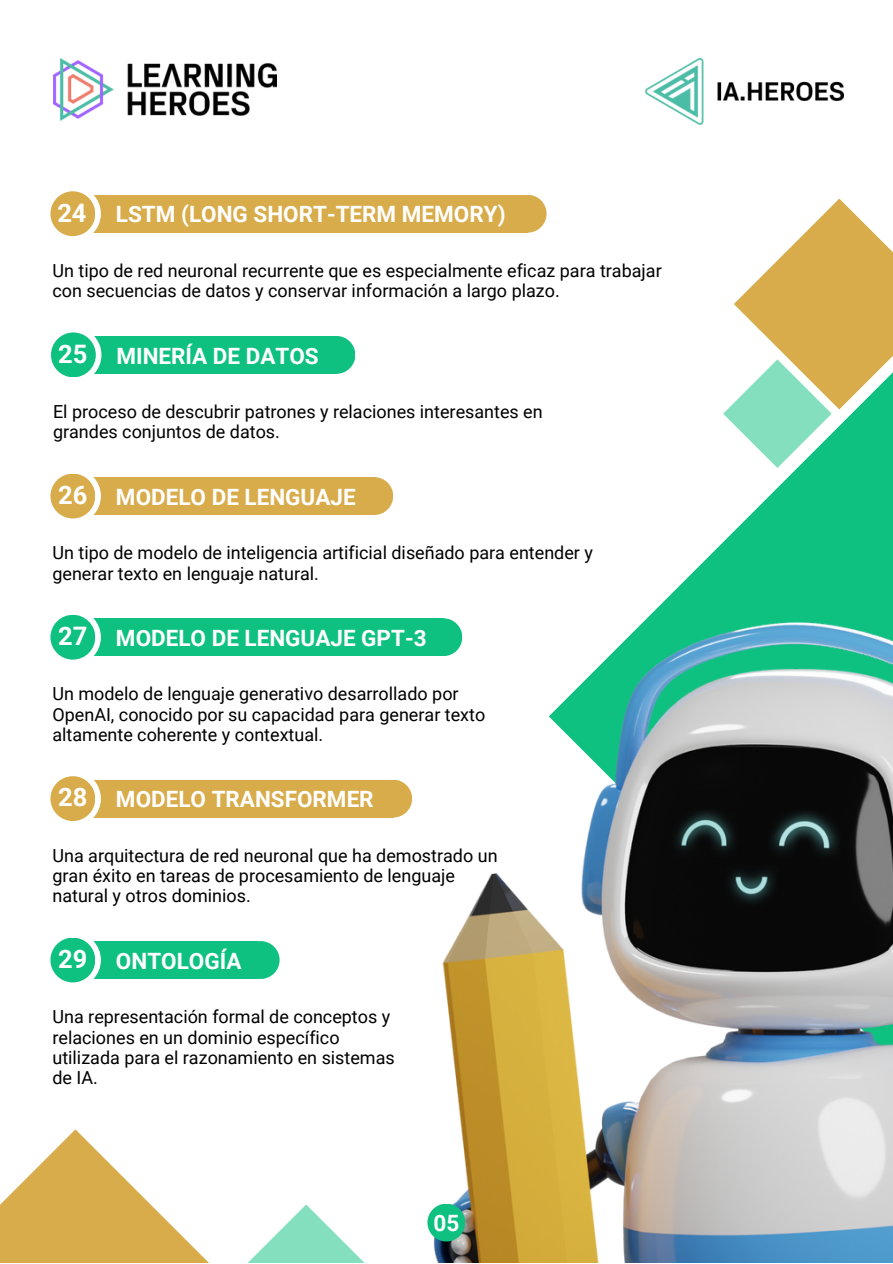
<style>
.page{position:relative;width:893px;height:1264px;background:#fff}
.page>*{position:absolute;margin:0;border:0;box-sizing:border-box;transform-origin:0 0}
.t1{font:700 25.5px "Roboto";color:#fff}
.t2{font:700 22.5px "Roboto";color:#fff}
.t3{font:18px/20.2px "Roboto";color:#000}
</style>
<div class="page">
<img style="left:53px;top:58px;width:224px;height:62px">
<img style="left:645px;top:58px;width:198px;height:67px">
<svg style="left:643px;top:468px;width:249px;height:154px;fill:#0ec181"></svg>
<div style="left:73px;top:336px;width:263px;height:38px;background:#0ec181"></div>
<div style="left:45px;top:327px;width:56px;height:56px;background:#fff;border-radius:50%"></div>
<div style="left:51px;top:332px;width:45px;height:45px;background:#0ec181;border-radius:50%"></div>
<div style="left:317px;top:336px;width:38px;height:38px;background:#0ec181;border-radius:50%"></div>
<div style="left:73px;top:477px;width:301px;height:38px;background:#d8ac4a"></div>
<div style="left:355px;top:477px;width:38px;height:38px;background:#d8ac4a;border-radius:50%"></div>
<div style="left:45px;top:468px;width:56px;height:56px;background:#fff;border-radius:50%"></div>
<div style="left:50px;top:473px;width:45px;height:45px;background:#d8ac4a;border-radius:50%"></div>
<div style="left:73px;top:618px;width:370px;height:38px;background:#0ec181"></div>
<div style="left:45px;top:609px;width:56px;height:56px;background:#fff;border-radius:50%"></div>
<div style="left:50px;top:614px;width:45px;height:45px;background:#0ec181;border-radius:50%"></div>
<div style="left:424px;top:618px;width:38px;height:38px;background:#0ec181;border-radius:50%"></div>
<div style="left:73px;top:779px;width:320px;height:38px;background:#d8ac4a"></div>
<div style="left:45px;top:770px;width:56px;height:56px;background:#fff;border-radius:50%"></div>
<div style="left:50px;top:776px;width:45px;height:45px;background:#d8ac4a;border-radius:50%"></div>
<div style="left:73px;top:941px;width:185px;height:37px;background:#0ec181"></div>
<div style="left:45px;top:932px;width:56px;height:56px;background:#fff;border-radius:50%"></div>
<div style="left:50px;top:937px;width:45px;height:45px;background:#0ec181;border-radius:50%"></div>
<div style="left:242px;top:941px;width:37px;height:37px;background:#0ec181;border-radius:50%"></div>
<div style="left:73px;top:195px;width:454px;height:38px;background:#d8ac4a"></div>
<div style="left:508px;top:195px;width:38px;height:38px;background:#d8ac4a;border-radius:50%"></div>
<div style="left:45px;top:186px;width:56px;height:56px;background:#fff;border-radius:50%"></div>
<div style="left:50px;top:191px;width:45px;height:45px;background:#d8ac4a;border-radius:50%"></div>
<svg style="left:0;top:1129px;width:433px;height:133px"></svg>
<svg style="left:242px;top:1204px;width:128px;height:58px"></svg>
<img style="left:433px;top:622px;width:459px;height:640px">
<svg style="left:723px;top:199px;width:169px;height:269px"></svg>
<div style="left:374px;top:779px;width:38px;height:38px;background:#d8ac4a;border-radius:50%"></div>
<div style="left:427px;top:1203px;width:38px;height:38px;background:#0ec181;border-radius:50%"></div>
<p class="t1" style="left:57px;top:198px;width:31px">24</p>
<p class="t2" style="left:116px;top:201px;width:391px">LSTM (LONG SHORT-TERM MEMORY)</p>
<p class="t3" style="left:52px;top:261px;width:610px">Un tipo de red neuronal recurrente que es especialmente eficaz para trabajar con secuencias de datos y conservar información a largo plazo.</p>
<p class="t1" style="left:58px;top:339px;width:31px">25</p>
<p class="t2" style="left:116px;top:342px;width:204px">MINERÍA DE DATOS</p>
<p class="t3" style="left:53px;top:402px;width:491px">El proceso de descubrir patrones y relaciones interesantes en grandes conjuntos de datos.</p>
<p class="t1" style="left:58px;top:480px;width:31px">26</p>
<p class="t2" style="left:116px;top:484px;width:241px">MODELO DE LENGUAJE</p>
<p class="t3" style="left:52px;top:543px;width:542px">Un tipo de modelo de inteligencia artificial diseñado para entender y generar texto en lenguaje natural.</p>
<p class="t1" style="left:58px;top:621px;width:31px">27</p>
<p class="t2" style="left:116px;top:625px;width:312px">MODELO DE LENGUAJE GPT-3</p>
<p class="t3" style="left:52px;top:684px;width:434px">Un modelo de lenguaje generativo desarrollado por<br>OpenAI, conocido por su capacidad para generar texto altamente coherente y contextual.</p>
<p class="t1" style="left:58px;top:782px;width:31px">28</p>
<p class="t2" style="left:116px;top:786px;width:259px">MODELO TRANSFORMER</p>
<p class="t3" style="left:52px;top:845px;width:446px">Una arquitectura de red neuronal que ha demostrado un gran éxito en tareas de procesamiento de lenguaje natural y otros dominios.</p>
<p class="t1" style="left:58px;top:944px;width:31px">29</p>
<p class="t2" style="left:116px;top:947px;width:127px">ONTOLOGÍA</p>
<p class="t3" style="left:52px;top:1007px;width:344px">Una representación formal de conceptos y relaciones en un dominio específico utilizada para el razonamiento en sistemas de IA.</p>
<p class="t2" style="left:433px;top:1209px;width:27px">05</p>
</div>
